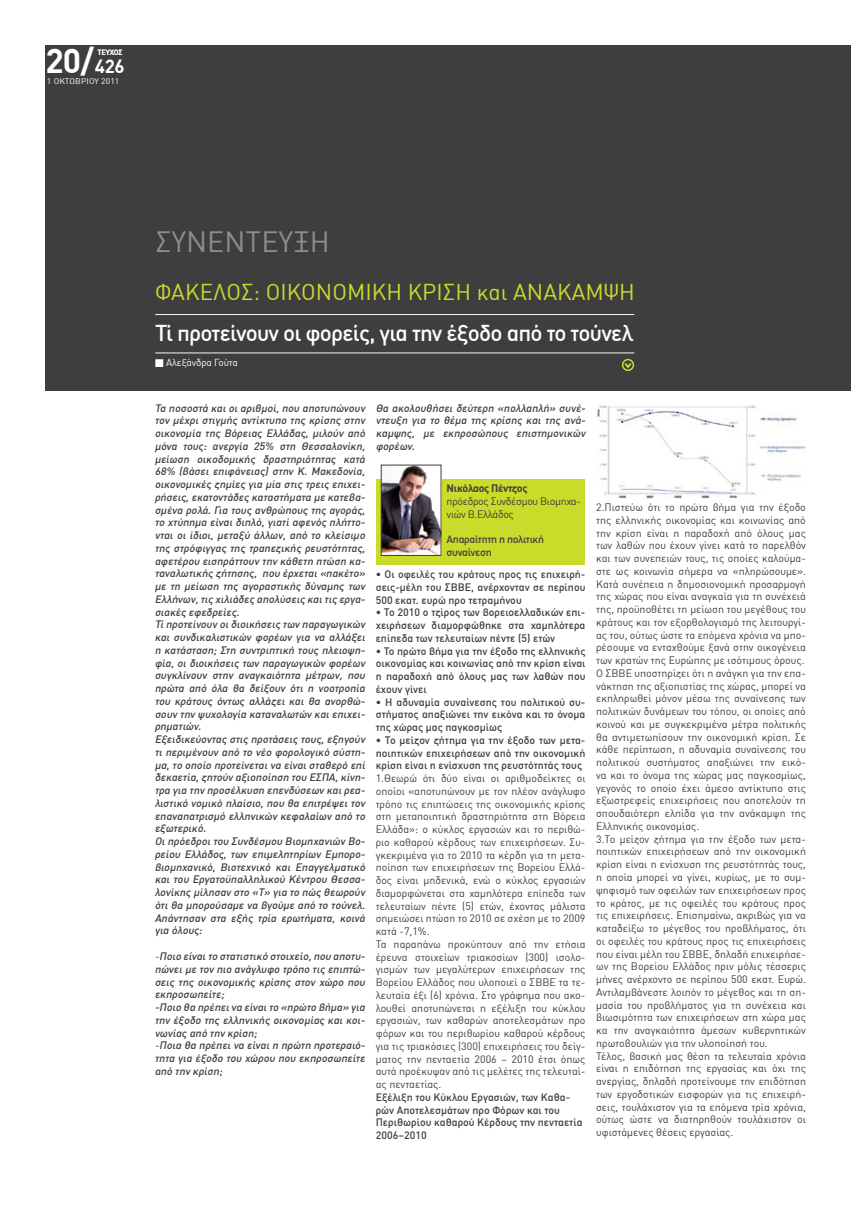
<style>
.page{position:relative;width:851px;height:1205px;background:#fff}
.page>*{position:absolute;margin:0;border:0;box-sizing:border-box;transform-origin:0 0}
.t1{font:700 33.75px "DIN Greek";color:#fff}
.t2{font:28.75px "DIN Greek";color:#8b8d90}
.t3{font:500 22.5px "DIN Greek";letter-spacing:-.03em;color:#fff}
.t4{font:22.5px "DIN Greek";color:#cadb2a}
.t5{font:10.62px/12.8px "DIN Greek";color:#3e3e3f}
.t6{font:italic 500 10.62px/12.8px "DIN Greek";color:#3e3e3f}
.t7{font:500 10.62px/12.8px "DIN Greek";color:#3e3e3f;text-align:justify}
.t8{font:10.62px/12.8px "DIN Greek";letter-spacing:-.03em;color:#3e3e3f}
.t9{font:500 10.62px/12.8px "DIN Greek";letter-spacing:-.03em;color:#3e3e3f}
.t10{font:700 10.62px "DIN Greek";letter-spacing:-.03em;color:#3e3e3f}
.t11{font:10px "DIN Greek";letter-spacing:-.01em;color:#fff}
.t12{font:8px "DIN Greek";letter-spacing:.01em;color:#fff;scale:1.07 1}
.t13{font:500 7.5px "DIN Greek";letter-spacing:-.025em;color:#fff}
.s1{font-size:18.75px}
.s2{font-weight:400}
</style>
<div class="page">
<div style="left:45px;top:45px;width:805px;height:345px;background:#3e3e3f"></div>
<svg style="left:624px;top:362px;width:9px;height:8px"></svg>
<div style="left:621px;top:359px;width:13px;height:12px;border:2px solid #cadb2a;border-radius:50%"></div>
<hr style="left:155px;top:353px;width:479px;height:1px;background:#fff">
<hr style="left:155px;top:314px;width:479px;height:1px;background:#fff">
<div style="left:375px;top:479px;width:209px;height:86px;background:#cadb2a"></div>
<img style="left:383px;top:467px;width:56px;height:87px">
<div style="left:381px;top:465px;width:60px;height:91px;border:1px solid #3e3e3f"></div>
<img style="left:597px;top:405px;width:208px;height:93px">
<h1 class="t1" style="left:45px;top:41px;width:81px">20/<span class="s1">426</span></h1>
<p class="t13" style="left:97px;top:48px;width:27px">ΤΕΥΧΟΣ</p>
<p class="t12" style="left:47px;top:77px;width:69px">1 ΟΚΤΩΒΡΙΟΥ 2011</p>
<h2 class="t2" style="left:155px;top:225px;width:176px">ΣΥΝΕΝΤΕΥΞΗ</h2>
<h3 class="t4" style="left:155px;top:279px;width:481px">ΦΑΚΕΛΟΣ: ΟΙΚΟΝΟΜΙΚΗ ΚΡΙΣΗ και ΑΝΑΚΑΜΨΗ</h3>
<h3 class="t3" style="left:155px;top:319px;width:479px">Τί προτείνουν οι φορείς, για την έξοδο από το τούνελ</h3>
<p class="t11" style="left:155px;top:356px;width:84px">■ Αλεξάνδρα Γούτα</p>
<p class="t6" style="left:155px;top:401px;width:214px">Τα ποσοστά καιοιαριθμοί,που αποτυπώνουν τον μέχρι στιγμής αντίκτυπο της κρίσης στην οικονομία της Βόρειας Ελλάδας, μιλούν από μόνα τους: ανεργία 25% στη Θεσσαλονίκη, μείωση οικοδομικής δραστηριότητας κατά 68% (βάσει επιφάνειας) στην Κ. Μακεδονία, οικονομικές ζημίες για μία στις τρεις επιχει&shy;ρήσεις,εκατοντάδες καταστήματα με κατεβα&shy;σμένα ρολά. Για τους ανθρώπους της αγοράς, το χτύπημα είναι διπλό, γιατί αφενός πλήττο&shy;νται οι ίδιοι, μεταξύ άλλων, από το κλείσιμο της στρόφιγγας της τραπεζικής ρευστότητας, αφετέρου εισπράττουν την κάθετη πτώση κα&shy;ταναλωτικής ζήτησης, που έρχεται«πακέτο» με τη μείωση της αγοραστικής δύναμης των Ελλήνων,τις χιλιάδες απολύσεις καιτις εργα&shy;σιακές εφεδρείες.<br>Τίπροτείνουν οιδιοικήσεις των παραγωγικών και συνδικαλιστικών φορέων για να αλλάξει η κατάσταση; Στη συντριπτική τους πλειοψη&shy;φία, οι διοικήσεις των παραγωγικών φορέων συγκλίνουν στην αναγκαιότητα μέτρων, που πρώτα από όλα θα δείξουν ότι η νοοτροπία του κράτους όντως αλλάζει και θα ανορθώ&shy;σουν την ψυχολογία καταναλωτών καιεπιχει&shy;ρηματιών.<br>Εξειδικεύοντας στις προτάσεις τους,εξηγούν τι περιμένουν από το νέο φορολογικό σύστη&shy;μα,το οποίο προτείνεταινα είναισταθερό επί δεκαετία,ζητούν αξιοποίηση του ΕΣΠΑ,κίνη&shy;τρα για την προσέλκυση επενδύσεων καιρεα&shy;λιστικό νομικό πλαίσιο, που θα επιτρέψει τον επαναπατρισμό ελληνικών κεφαλαίων από το εξωτερικό.<br>Οιπρόεδροιτου Συνδέσμου Βιομηχανιών Βο&shy;ρείου Ελλάδος, των επιμελητηρίων Εμπορο&shy;βιομηχανικό, Βιοτεχνικό και Επαγγελματικό και του Εργατοϋπαλληλικού Κέντρου Θεσσα&shy;λονίκης μίλησαν στο «Τ» για το πώς θεωρούν ότι θα μπορούσαμε να βγούμε από το τούνελ.<br>Απάντησαν στα εξής τρία ερωτήματα, κοινά για όλους:</p>
<p class="t6" style="left:155px;top:950px;width:214px"><span class="s2">-</span>Ποιο είναιτο στατιστικό στοιχείο,που αποτυ&shy;πώνειμε τον πιο ανάγλυφο τρόπο τις επιπτώ&shy;σεις της οικονομικής κρίσης στον χώρο που εκπροσωπείτε;<br>-Ποιο θα πρέπεινα είναιτο «πρώτο βήμα» για την έξοδο της ελληνικής οικονομίας και κοι&shy;νωνίας από την κρίση;<br><span class="s2">-</span>Ποια θα πρέπεινα είναιη πρώτη προτεραιό&shy;τητα για έξοδο του χώρου που εκπροσωπείτε από την κρίση;</p>
<p class="t6" style="left:375px;top:401px;width:213px;text-align:justify">Θα ακολουθήσει δεύτερη «πολλαπλή» συνέ&shy;ντευξη για το θέμα της κρίσης και της ανά&shy;καμψης, με εκπροσώπους επιστημονικών φορέων.</p>
<p class="t10" style="left:446px;top:482px;width:82px">Nικόλαος Πέντζος</p>
<p class="t8" style="left:446px;top:495px;width:136px">πρόεδρος Συνδέσμου Βιομηχα&shy;νιών Β.Ελλάδος</p>
<p class="t9" style="left:446px;top:533px;width:99px">Απαραίτητη η πολιτική συναίνεση</p>
<p class="t7" style="left:375px;top:568px;width:211px">• Οι οφειλές του κράτους προς τις επιχειρή&shy;σεις-μέλη του ΣΒΒΕ, ανέρχονταν σε περίπου 500 εκατ. ευρώ προ τετραμήνου</p>
<p class="t7" style="left:375px;top:606px;width:211px">• Το 2010 ο τζίρος των βορειοελλαδικών επι&shy;χειρήσεων διαμορφώθηκε στα χαμηλότερα επίπεδα των τελευταίων πέντε (5) ετών</p>
<p class="t7" style="left:375px;top:644px;width:211px">• Το πρώτο βήμα για την έξοδο της ελληνικής οικονομίας και κοινωνίας από την κρίση είναι η παραδοχή από όλους μας των λαθών που έχουν γίνει</p>
<p class="t7" style="left:375px;top:695px;width:211px">• Η αδυναμία συναίνεσης του πολιτικού συ&shy;στήματος απαξιώνει την εικόνα και το όνομα της χώρας μας παγκοσμίως</p>
<p class="t7" style="left:375px;top:733px;width:211px">• Το μείζον ζήτημα για την έξοδο των μετα&shy;ποιητικών επιχειρήσεων από την οικονομική κρίση είναι η ενίσχυση της ρευστότητάς τους</p>
<p class="t5" style="left:375px;top:772px;width:211px">1.Θεωρώ ότι δύο είναι οι αριθμοδείκτες οι οποίοι «αποτυπώνουν με τον πλέον ανάγλυφο τρόπο τις επιπτώσεις της οικονομικής κρίσης στη μεταποιητική δραστηριότητα στη Βόρεια Ελλάδα»: ο κύκλος εργασιών και το περιθώ&shy;ριο καθαρού κέρδους των επιχειρήσεων. Συ&shy;γκεκριμένα για το 2010 τα κέρδη για τη μετα&shy;ποίηση των επιχειρήσεων της Βορείου Ελλά&shy;δος είναι μηδενικά, ενώ ο κύκλος εργασιών διαμορφώνεται στα χαμηλότερα επίπεδα των τελευταίων πέντε (5) ετών, έχοντας μάλιστα σημειώσει πτώση το 2010 σε σχέση με το 2009 κατά -7,1%.<br>Τα παραπάνω προκύπτουν από την ετήσια έρευνα στοιχείων τριακοσίων (300) ισολο&shy;γισμών των μεγαλύτερων επιχειρήσεων της Βορείου Ελλάδος που υλοποιεί ο ΣΒΒΕ τα τε&shy;λευταία έξι (6) χρόνια. Στο γράφημα που ακο&shy;λουθεί αποτυπώνεται η εξέλιξη του κύκλου εργασιών, των καθαρών αποτελεσμάτων προ φόρων και του περιθωρίου καθαρού κέρδους για τις τριακόσιες (300) επιχειρήσεις του δείγ&shy;ματος την πενταετία 2006 – 2010 έτσι όπως αυτά προέκυψαν από τις μελέτες της τελευταί&shy;ας πενταετίας.</p>
<p class="t7" style="left:375px;top:1090px;width:208px;text-align:left">Εξέλιξη του Κύκλου Εργασιών, των Καθα&shy;ρών Αποτελεσμάτων προ Φόρων και του<br>Περιθωρίου καθαρού Κέρδους την πενταετία<br>2006–2010</p>
<p class="t5" style="left:596px;top:501px;width:211px">2.Πιστεύω ότι το πρώτο βήμα για την έξοδο της ελληνικής οικονομίας και κοινωνίας από την κρίση είναι η παραδοχή από όλους μας των λαθών που έχουν γίνει κατά το παρελθόν και των συνεπειών τους, τις οποίες καλούμα&shy;στε ως κοινωνία σήμερα να «πληρώσουμε».<br>Κατά συνέπεια η δημοσιονομική προσαρμογή της χώρας που είναι αναγκαία για τη συνέχειά της, προϋποθέτει τη μείωση του μεγέθους του κράτους και τον εξορθολογισμό της λειτουργί&shy;ας του, ούτως ώστε τα επόμενα χρόνια να μπο&shy;ρέσουμε να ενταχθούμε ξανά στην οικογένεια των κρατών της Ευρώπης με ισότιμους όρους.<br>Ο ΣΒΒΕ υποστηρίζει ότι η ανάγκη για την επα&shy;νάκτηση της αξιοπιστίας της χώρας, μπορεί να εκπληρωθεί μόνον μέσω της συναίνεσης των πολιτικών δυνάμεων του τόπου, οι οποίες από κοινού και με συγκεκριμένα μέτρα πολιτικής θα αντιμετωπίσουν την οικονομική κρίση. Σε κάθε περίπτωση, η αδυναμία συναίνεσης του πολιτικού συστήματος απαξιώνει την εικό&shy;να και το όνομα της χώρας μας παγκοσμίως, γεγονός το οποίο έχει άμεσο αντίκτυπο στις εξωστρεφείς επιχειρήσεις που αποτελούν τη σπουδαιότερη ελπίδα για την ανάκαμψη της Ελληνικής οικονομίας.<br>3.Το μείζον ζήτημα για την έξοδο των μετα&shy;ποιητικών επιχειρήσεων από την οικονομική κρίση είναι η ενίσχυση της ρευστότητάς τους, η οποία μπορεί να γίνει, κυρίως, με το συμ&shy;ψηφισμό των οφειλών των επιχειρήσεων προς το κράτος, με τις οφειλές του κράτους προς τις επιχειρήσεις. Επισημαίνω, ακριβώς για να καταδείξω το μέγεθος του προβλήματος, ότι οι οφειλές του κράτους προς τις επιχειρήσεις που είναι μέλη του ΣΒΒΕ, δηλαδή επιχειρήσε&shy;ων της Βορείου Ελλάδος πριν μόλις τέσσερις μήνες ανέρχοντο σε περίπου 500 εκατ. Ευρώ.<br>Αντιλαμβάνεστε λοιπόν το μέγεθος και τη ση&shy;μασία του προβλήματος για τη συνέχεια και βιωσιμότητα των επιχειρήσεων στη χώρα μας κα την αναγκαιότητα άμεσων κυβερνητικών πρωτοβουλιών για την υλοποίησή του.<br>Τέλος, βασική μας θέση τα τελευταία χρόνια είναι η επιδότηση της εργασίας και όχι της ανεργίας, δηλαδή προτείνουμε την επιδότηση των εργοδοτικών εισφορών για τις επιχειρή&shy;σεις, τουλάχιστον για τα επόμενα τρία χρόνια, ούτως ώστε να διατηρηθούν τουλάχιστον οι υφιστάμενες θέσεις εργασίας.</p>
</div>
